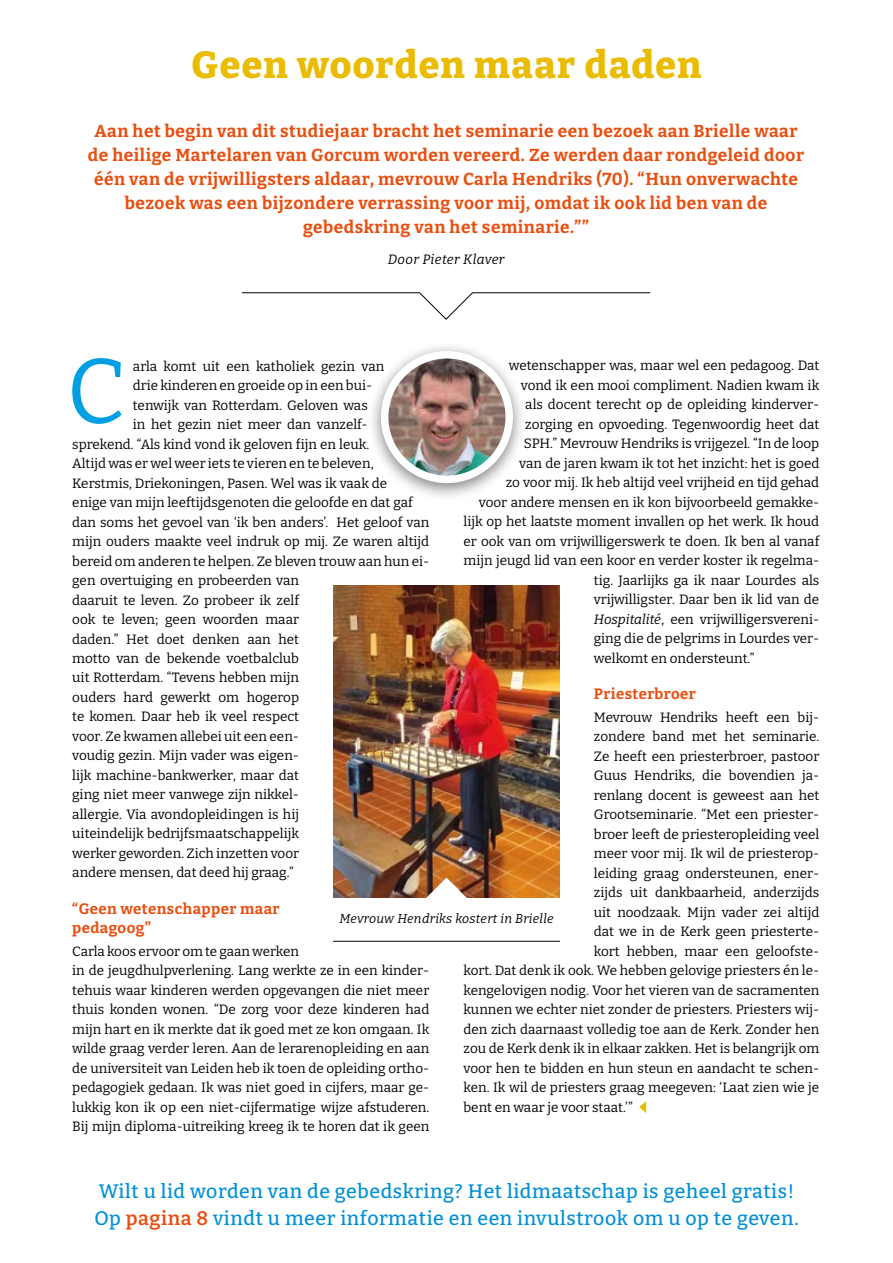
<style>
.page{position:relative;width:893px;height:1263px;background:#fff}
.page>*{position:absolute;margin:0;border:0;box-sizing:border-box;transform-origin:0 0}
.t1{font:91.95px "Bitter";color:#009fe3}
.t2{font:800 37.5px "Bitter";letter-spacing:.03em;color:#eabc00}
.t3{font:500 19.5px/27px "Bitter";letter-spacing:.03em;color:#0090d7}
.t4{font:700 17.25px/24px "Bitter";letter-spacing:.03em;color:#e94e0f;text-align:center}
.t5{font:700 15px/19.5px "Bitter";letter-spacing:.03em;color:#e94e0f}
.t6{font:13.5px/19.5px "Bitter";color:#000}
.t7{font:italic 13.5px "Bitter";letter-spacing:.03em;color:#000}
.t8{font:italic 12.75px "Bitter";letter-spacing:.025em;color:#000}
.s1{font-style:italic}
.s2{font-weight:600;color:#e94e0f}
</style>
<div class="page">
<svg style="left:639px;top:1101px;width:7px;height:12px"></svg>
<div style="left:367px;top:341px;width:160px;height:160px;background:#000;opacity:.5"></div>
<img style="left:386px;top:355px;width:123px;height:124px">
<div style="left:381px;top:351px;width:132px;height:132px;border:8px solid #fff;border-radius:50%"></div>
<svg style="left:241px;top:292px;width:410px;height:28px"></svg>
<img style="left:333px;top:585px;width:227px;height:312px">
<svg style="left:404px;top:878px;width:84px;height:20px"></svg>
<hr style="left:333px;top:941px;width:227px;height:1px;background:#000">
<h2 class="t2" style="left:192px;top:41px;width:511px">Geen woorden maar daden</h2>
<p class="t4" style="left:88px;top:118px;width:718px">Aan het begin van dit studiejaar bracht het seminarie een bezoek aan Brielle waar de heilige Martelaren van Gorcum worden vereerd. Ze werden daar rondgeleid door één van de vrijwilligsters aldaar, mevrouw Carla Hendriks (70). “Hun onverwachte bezoek was een bijzondere verrassing voor mij, omdat ik ook lid ben van de gebedskring van het seminarie.””</p>
<p class="t7" style="left:388px;top:251px;width:118px">Door Pieter Klaver</p>
<h1 class="t1" style="left:67px;top:333px;width:61px">C</h1>
<p class="t6" style="left:133px;top:356px;width:253px">arla komt uit een katholiek gezin van</p>
<p class="t6" style="left:509px;top:356px;width:312px">wetenschapper was, maar wel een pedagoog. Dat</p>
<p class="t6" style="left:521px;top:375px;width:300px">vond ik een mooi compliment. Nadien kwam ik</p>
<p class="t6" style="left:525px;top:395px;width:296px">als docent terecht op de opleiding kinderver-</p>
<p class="t6" style="left:525px;top:414px;width:295px">zorging en opvoeding. Tegenwoordig heet dat</p>
<p class="t6" style="left:524px;top:434px;width:297px">SPH.” Mevrouw Hendriks is vrijgezel. “In de loop</p>
<p class="t6" style="left:519px;top:453px;width:302px">van de jaren kwam ik tot het inzicht: het is goed</p>
<p class="t6" style="left:506px;top:473px;width:315px">zo voor mij. Ik heb altijd veel vrijheid en tijd gehad</p>
<p class="t6" style="left:479px;top:492px;width:342px">voor andere mensen en ik kon bijvoorbeeld gemakke-</p>
<p class="t6" style="left:463px;top:512px;width:357px">lijk op het laatste moment invallen op het werk. Ik houd</p>
<p class="t6" style="left:463px;top:531px;width:357px">er ook van om vrijwilligerswerk te doen. Ik ben al vanaf</p>
<p class="t6" style="left:463px;top:551px;width:357px">mijn jeugd lid van een koor en verder koster ik regelma-</p>
<p class="t6" style="left:594px;top:570px;width:227px">tig. Jaarlijks ga ik naar Lourdes als</p>
<p class="t6" style="left:594px;top:590px;width:227px">vrijwilligster. Daar ben ik lid van de</p>
<p class="t6" style="left:594px;top:609px;width:227px"><span class="s1">Hospitalité</span>, een vrijwilligersvereni-</p>
<p class="t6" style="left:594px;top:629px;width:227px">ging die de pelgrims in Lourdes ver-</p>
<p class="t6" style="left:594px;top:648px;width:162px">welkomt en ondersteunt.”</p>
<p class="t5" style="left:594px;top:684px;width:104px">Priesterbroer</p>
<p class="t6" style="left:594px;top:707px;width:227px">Mevrouw Hendriks heeft een bij-</p>
<p class="t6" style="left:594px;top:726px;width:227px">zondere band met het seminarie.</p>
<p class="t6" style="left:594px;top:746px;width:227px">Ze heeft een priesterbroer, pastoor</p>
<p class="t6" style="left:594px;top:765px;width:227px">Guus Hendriks, die bovendien ja-</p>
<p class="t6" style="left:594px;top:785px;width:227px">renlang docent is geweest aan het</p>
<p class="t6" style="left:594px;top:804px;width:227px">Grootseminarie. “Met een priester-</p>
<p class="t6" style="left:594px;top:824px;width:227px">broer leeft de priesteropleiding veel</p>
<p class="t6" style="left:594px;top:843px;width:227px">meer voor mij. Ik wil de priesterop-</p>
<p class="t6" style="left:594px;top:863px;width:227px">leiding graag ondersteunen, ener-</p>
<p class="t6" style="left:594px;top:882px;width:227px">zijds uit dankbaarheid, anderzijds</p>
<p class="t6" style="left:594px;top:902px;width:227px">uit noodzaak. Mijn vader zei altijd</p>
<p class="t6" style="left:594px;top:921px;width:227px">dat we in de Kerk geen priesterte-</p>
<p class="t6" style="left:594px;top:941px;width:227px">kort hebben, maar een geloofste-</p>
<p class="t6" style="left:463px;top:960px;width:357px">kort. Dat denk ik ook. We hebben gelovige priesters én le-</p>
<p class="t6" style="left:463px;top:980px;width:357px">kengelovigen nodig. Voor het vieren van de sacramenten</p>
<p class="t6" style="left:463px;top:999px;width:357px">kunnen we echter niet zonder de priesters. Priesters wij-</p>
<p class="t6" style="left:463px;top:1019px;width:357px">den zich daarnaast volledig toe aan de Kerk. Zonder hen</p>
<p class="t6" style="left:463px;top:1038px;width:357px">zou de Kerk denk ik in elkaar zakken. Het is belangrijk om</p>
<p class="t6" style="left:463px;top:1058px;width:357px">voor hen te bidden en hun steun en aandacht te schen-</p>
<p class="t6" style="left:463px;top:1077px;width:357px">ken. Ik wil de priesters graag meegeven: ‘Laat zien wie je</p>
<p class="t6" style="left:463px;top:1097px;width:171px">bent en waar je voor staat.’”</p>
<p class="t6" style="left:133px;top:375px;width:241px">drie kinderen en groeide op in een bui-</p>
<p class="t6" style="left:133px;top:395px;width:236px">tenwijk van Rotterdam. Geloven was</p>
<p class="t6" style="left:133px;top:414px;width:236px">in het gezin niet meer dan vanzelf-</p>
<p class="t6" style="left:72px;top:434px;width:299px">sprekend. “Als kind vond ik geloven fijn en leuk.</p>
<p class="t6" style="left:72px;top:453px;width:303px">Altijd was er wel weer iets te vieren en te beleven,</p>
<p class="t6" style="left:72px;top:473px;width:317px">Kerstmis, Driekoningen, Pasen. Wel was ik vaak de</p>
<p class="t6" style="left:72px;top:492px;width:342px">enige van mijn leeftijdsgenoten die geloofde en dat gaf</p>
<p class="t6" style="left:72px;top:512px;width:358px">dan soms het gevoel van ‘ik ben anders’. Het geloof van</p>
<p class="t6" style="left:72px;top:531px;width:358px">mijn ouders maakte veel indruk op mij. Ze waren altijd</p>
<p class="t6" style="left:72px;top:551px;width:358px">bereid om anderen te helpen. Ze bleven trouw aan hun ei-</p>
<p class="t6" style="left:72px;top:570px;width:228px">gen overtuiging en probeerden van</p>
<p class="t6" style="left:72px;top:590px;width:228px">daaruit te leven. Zo probeer ik zelf</p>
<p class="t6" style="left:72px;top:609px;width:228px">ook te leven; geen woorden maar</p>
<p class="t6" style="left:72px;top:629px;width:228px">daden.” Het doet denken aan het</p>
<p class="t6" style="left:72px;top:648px;width:228px">motto van de bekende voetbalclub</p>
<p class="t6" style="left:72px;top:668px;width:228px">uit Rotterdam. “Tevens hebben mijn</p>
<p class="t6" style="left:72px;top:687px;width:228px">ouders hard gewerkt om hogerop</p>
<p class="t6" style="left:72px;top:707px;width:228px">te komen. Daar heb ik veel respect</p>
<p class="t6" style="left:72px;top:726px;width:228px">voor. Ze kwamen allebei uit een een-</p>
<p class="t6" style="left:72px;top:746px;width:228px">voudig gezin. Mijn vader was eigen-</p>
<p class="t6" style="left:72px;top:765px;width:228px">lijk machine-bankwerker, maar dat</p>
<p class="t6" style="left:72px;top:785px;width:228px">ging niet meer vanwege zijn nikkel-</p>
<p class="t6" style="left:72px;top:804px;width:228px">allergie. Via avondopleidingen is hij</p>
<p class="t6" style="left:72px;top:824px;width:228px">uiteindelijk bedrijfsmaatschappelijk</p>
<p class="t6" style="left:72px;top:843px;width:228px">werker geworden. Zich inzetten voor</p>
<p class="t6" style="left:72px;top:863px;width:223px">andere mensen, dat deed hij graag.”</p>
<p class="t5" style="left:72px;top:898px;width:209px">“Geen wetenschapper maar pedagoog”</p>
<p class="t6" style="left:72px;top:941px;width:359px">Carla koos ervoor om te gaan werken<br>in de jeugdhulpverlening. Lang werkte ze in een kinder&shy;tehuis waar kinderen werden opgevangen die niet meer thuis konden wonen. “De zorg voor deze kinderen had mijn hart en ik merkte dat ik goed met ze kon omgaan. Ik wilde graag verder leren. Aan de lerarenopleiding en aan de universiteit van Leiden heb ik toen de opleiding ortho&shy;pedagogiek gedaan. Ik was niet goed in cijfers, maar ge&shy;lukkig kon ik op een niet-cijfermatige wijze afstuderen.<br>Bij mijn diploma-uitreiking kreeg ik te horen dat ik geen</p>
<p class="t8" style="left:339px;top:910px;width:216px">Mevrouw Hendriks kostert in Brielle</p>
<h3 class="t3" style="left:94px;top:1177px;width:706px">Wilt u lid worden van de gebedskring? Het lidmaatschap is geheel gratis!<br>Op <span class="s2">pagina 8</span> vindt u meer informatie en een invulstrook om u op te geven.</h3>
</div>
